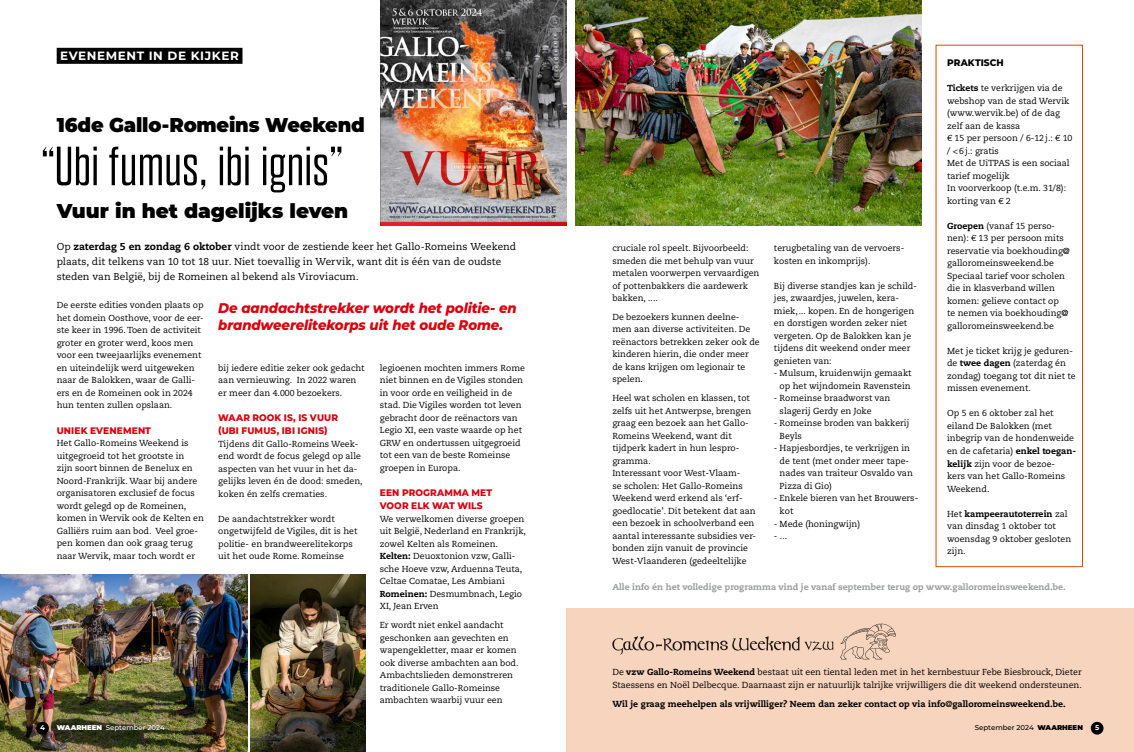
<style>
.page{position:relative;width:1134px;height:752px;background:#fff}
.page>*{position:absolute;margin:0;border:0;box-sizing:border-box;transform-origin:0 0}
.t1{font:300 55px "Dharma Gothic E";letter-spacing:.005em;color:#000}
.t2{font:900 20px "Montserrat";letter-spacing:-.01em;color:#000}
.t3{font:italic 800 14px/16.8px "Montserrat";letter-spacing:-.01em;color:#da020e;scale:.95 1}
.t4{font:700 12px "Montserrat";letter-spacing:.05em;color:#fff}
.t5{font:10px/15px "Caecilia LT Pro 55 Roman";color:#000}
.t6{font:800 9.5px/13px "Montserrat";letter-spacing:.01em;color:#da020e;scale:.95 1}
.t7{font:800 9.5px "Montserrat";letter-spacing:.01em;color:#000;scale:.95 1}
.t8{font:8.8px/12.5px "Caecilia LT Pro 55 Roman";color:#000}
.t9{font:800 8.8px "Caecilia LT Pro 85";color:#000}
.t10{font:800 8.8px "Caecilia LT Pro 85";color:#9c9d9d}
.t11{font:500 7px "Montserrat";color:#fff}
.t12{font:500 7px "Montserrat";color:#000}
.t13{font:700 7px "Montserrat";color:#fff}
.s1{font-family:"Caecilia LT Pro 85";font-weight:800}
.s2{font-family:"Caecilia LT Pro 55 Roman";font-weight:400}
.s3{font-weight:900}
</style>
<div class="page">
<div style="left:567px;top:608px;width:567px;height:143px;background:#f7d4be"></div>
<div style="left:1091px;top:721px;width:12px;height:13px;background:#000;border-radius:50%"></div>
<img style="left:0;top:574px;width:247px;height:177px">
<img style="left:250px;top:574px;width:116px;height:177px">
<div style="left:36px;top:721px;width:13px;height:13px;background:#000;border-radius:50%"></div>
<div style="left:57px;top:48px;width:185px;height:16px;background:#000"></div>
<img style="left:575px;top:0;width:346px;height:225px">
<img style="left:381px;top:0;width:186px;height:225px">
<svg style="left:612px;top:636px;width:221px;height:18px"></svg>
<svg style="left:840px;top:623px;width:56px;height:36px"></svg>
<div style="left:935px;top:45px;width:148px;height:522px;border:1px solid #d74808"></div>
<h3 class="t4" style="left:60px;top:47px;width:180px">EVENEMENT IN DE KIJKER</h3>
<h2 class="t2" style="left:57px;top:110px;width:310px">16de Gallo-Romeins Weekend</h2>
<h1 class="t1" style="left:41px;top:139px;width:304px">“Ubi fumus, ibi ignis”</h1>
<h2 class="t2" style="left:57px;top:196px;width:293px">Vuur in het dagelijks leven</h2>
<p class="t5" style="left:57px;top:239px;width:461px">Op <span class="s1">zaterdag 5 en zondag 6 oktober</span> vindt voor de zestiende keer het Gallo-Romeins Weekend plaats, dit telkens van 10 tot 18 uur. Niet toevallig in Wervik, want dit is één van de oudste steden van België, bij de Romeinen al bekend als Viroviacum.</p>
<p class="t8" style="left:57px;top:298px;width:149px">De eerste edities vonden plaats op het domein Oosthove, voor de eer&shy;ste keer in 1996. Toen de activiteit groter en groter werd, koos men voor een tweejaarlijks evenement en uiteindelijk werd uitgeweken naar de Balokken, waar de Galli&shy;ërs en de Romeinen ook in 2024 hun tenten zullen opslaan.</p>
<p class="t6" style="left:57px;top:423px;width:101px">UNIEK EVENEMENT</p>
<p class="t8" style="left:57px;top:436px;width:149px">Het Gallo-Romeins Weekend is uitgegroeid tot het grootste in<br>zijn soort binnen de Benelux en<br>Noord-Frankrijk. Waar bij andere organisatoren exclusief de focus wordt gelegd op de Romeinen, komen in Wervik ook de Kelten en<br>Galliërs ruim aan bod. Veel groe&shy;pen komen dan ook graag terug naar Wervik, maar toch wordt er</p>
<h3 class="t3" style="left:218px;top:298px;width:316px">De aandachtstrekker wordt het politie- en brandweerelitekorps uit het oude Rome.</h3>
<p class="t8" style="left:380px;top:361px;width:147px">legioenen mochten immers Rome niet binnen en de Vigiles stonden in voor orde en veiligheid in de stad. Die Vigiles worden tot leven gebracht door de reënactors van<br>Legio XI, een vaste waarde op het<br>GRW en ondertussen uitgegroeid tot een van de beste Romeinse groepen in Europa.</p>
<p class="t6" style="left:380px;top:485px;width:120px">EEN PROGRAMMA MET<br>VOOR ELK WAT WILS</p>
<p class="t8" style="left:380px;top:512px;width:148px">We verwelkomen diverse groepen uit België, Nederland en Frankrijk, zowel Kelten als Romeinen.<br><span class="s1">Kelten:</span> Deuoxtonion vzw, Galli&shy;sche Hoeve vzw, Arduenna Teuta,<br>Celtae Comatae, Les Ambiani<br><span class="s1">Romeinen:</span> Desmumbnach, Legio<br>XI, Jean Erven</p>
<p class="t8" style="left:380px;top:618px;width:140px">Er wordt niet enkel aandacht geschonken aan gevechten en wapengekletter, maar er komen ook diverse ambachten aan bod.<br>Ambachtslieden demonstreren traditionele Gallo-Romeinse ambachten waarbij vuur een</p>
<p class="t8" style="left:218px;top:361px;width:148px">bij iedere editie zeker ook gedacht aan vernieuwing. In 2022 waren er meer dan 4.000 bezoekers.</p>
<p class="t6" style="left:218px;top:410px;width:128px">WAAR ROOK IS, IS VUUR (UBI FUMUS, IBI IGNIS)</p>
<p class="t8" style="left:218px;top:437px;width:146px">Tijdens dit Gallo-Romeins Week&shy;end wordt de focus gelegd op alle aspecten van het vuur in het da&shy;gelijks leven én de dood: smeden, koken én zelfs crematies.</p>
<p class="t8" style="left:218px;top:512px;width:141px">De aandachtstrekker wordt ongetwijfeld de Vigiles, dit is het politie- en brandweerelitekorps uit het oude Rome. Romeinse</p>
<p class="t7" style="left:947px;top:56px;width:61px">PRAKTISCH</p>
<p class="t8" style="left:947px;top:81px;width:127px"><span class="s1">Tickets</span> te verkrijgen via de webshop van de stad Wervik (www.wervik.be) of de dag zelf aan de kassa<br>€ 15 per persoon / 6-12j.: € 10 / &lt;6j.: gratis<br>Met de UiTPAS is een sociaal tarief mogelijk<br>In voorverkoop (t.e.m. 31/8): korting van € 2</p>
<p class="t8" style="left:947px;top:219px;width:124px"><span class="s1">Groepen</span> (vanaf 15 perso&shy;nen): € 13 per persoon mits reservatie via boekhouding@ galloromeinsweekend.be<br>Speciaal tarief voor scholen die in klasverband willen komen: gelieve contact op<br>te nemen via boekhouding@ galloromeinsweekend.be</p>
<p class="t8" style="left:947px;top:344px;width:130px">Met je ticket krijg je geduren&shy;de <span class="s1">twee dagen</span> (zaterdag én zondag) toegang tot dit niet te missen evenement.</p>
<p class="t8" style="left:947px;top:407px;width:130px">Op 5 en 6 oktober zal het eiland De Balokken (met inbegrip van de hondenweide en de cafetaria) <span class="s1">enkel toegan&shy;kelijk</span> zijn voor de bezoe-<br>kers van het Gallo-Romeins<br>Weekend.</p>
<p class="t9" style="left:947px;top:507px;width:122px"><span class="s2">Het</span> kampeerautoterrein <span class="s2">zal</span></p>
<p class="t8" style="left:947px;top:519px;width:126px">van dinsdag 1 oktober tot woensdag 9 oktober gesloten zijn.</p>
<p class="t10" style="left:612px;top:580px;width:455px">Alle info én het volledige programma vind je vanaf september terug op www.galloromeinsweekend.be.</p>
<p class="t8" style="left:612px;top:241px;width:149px">cruciale rol speelt. Bijvoorbeeld: smeden die met behulp van vuur metalen voorwerpen vervaardigen of pottenbakkers die aardewerk bakken, ....</p>
<p class="t8" style="left:612px;top:310px;width:149px">De bezoekers kunnen deelne&shy;men aan diverse activiteiten. De reënactors betrekken zeker ook de kinderen hierin, die onder meer de kans krijgen om legionair te spelen.</p>
<p class="t8" style="left:612px;top:391px;width:145px">Heel wat scholen en klassen, tot zelfs uit het Antwerpse, brengen graag een bezoek aan het Gallo-<br>Romeins Weekend, want dit tijdperk kadert in hun lespro&shy;gramma.<br>Interessant voor West-Vlaam-<br>se scholen: Het Gallo-Romeins<br>Weekend werd erkend als ‘erf&shy;goedlocatie’. Dit betekent dat aan een bezoek in schoolverband een aantal interessante subsidies ver&shy;bonden zijn vanuit de provincie<br>West-Vlaanderen (gedeeltelijke</p>
<p class="t8" style="left:774px;top:241px;width:132px">terugbetaling van de vervoers&shy;kosten en inkomprijs).</p>
<p class="t8" style="left:774px;top:279px;width:145px">Bij diverse standjes kan je schild&shy;jes, zwaardjes, juwelen, kera&shy;miek,... kopen. En de hongerigen en dorstigen worden zeker niet vergeten. Op de Balokken kan je tijdens dit weekend onder meer genieten van:</p>
<p class="t8" style="left:774px;top:366px;width:139px;text-align:center">- Mulsum, kruidenwijn gemaakt op het wijndomein Ravenstein</p>
<p class="t8" style="left:780px;top:391px;width:112px;text-indent:-6px">- Romeinse braadworst van slagerij Gerdy en Joke</p>
<p class="t8" style="left:780px;top:416px;width:131px;text-indent:-6px">- Romeinse broden van bakkerij<br>Beyls</p>
<p class="t8" style="left:780px;top:441px;width:135px;text-indent:-6px">- Hapjesbordjes, te verkrijgen in de tent (met onder meer tape&shy;nades van traiteur Osvaldo van<br>Pizza di Gio)</p>
<p class="t8" style="left:780px;top:492px;width:140px;text-indent:-6px">- Enkele bieren van het Brouwers&shy;kot</p>
<p class="t8" style="left:774px;top:517px;width:88px">- Mede (honingwijn)</p>
<p class="t8" style="left:774px;top:529px;width:15px">- ...</p>
<p class="t8" style="left:612px;top:665px;width:471px">De <span class="s1">vzw Gallo-Romeins Weekend</span> bestaat uit een tiental leden met in het kernbestuur Febe Biesbrouck, Dieter<br>Staessens en Noël Delbecque. Daarnaast zijn er natuurlijk talrijke vrijwilligers die dit weekend ondersteunen.</p>
<p class="t9" style="left:612px;top:697px;width:455px">Wil je graag meehelpen als vrijwilliger? Neem dan zeker contact op via info@galloromeinsweekend.be.</p>
<p class="t13" style="left:40px;top:722px;width:6px">4</p>
<p class="t11" style="left:57px;top:722px;width:110px"><span class="s3">WAARHEEN</span> September 2024</p>
<p class="t12" style="left:975px;top:722px;width:110px">September 2024 <span class="s3">WAARHEEN</span></p>
<p class="t13" style="left:1095px;top:722px;width:6px">5</p>
</div>
